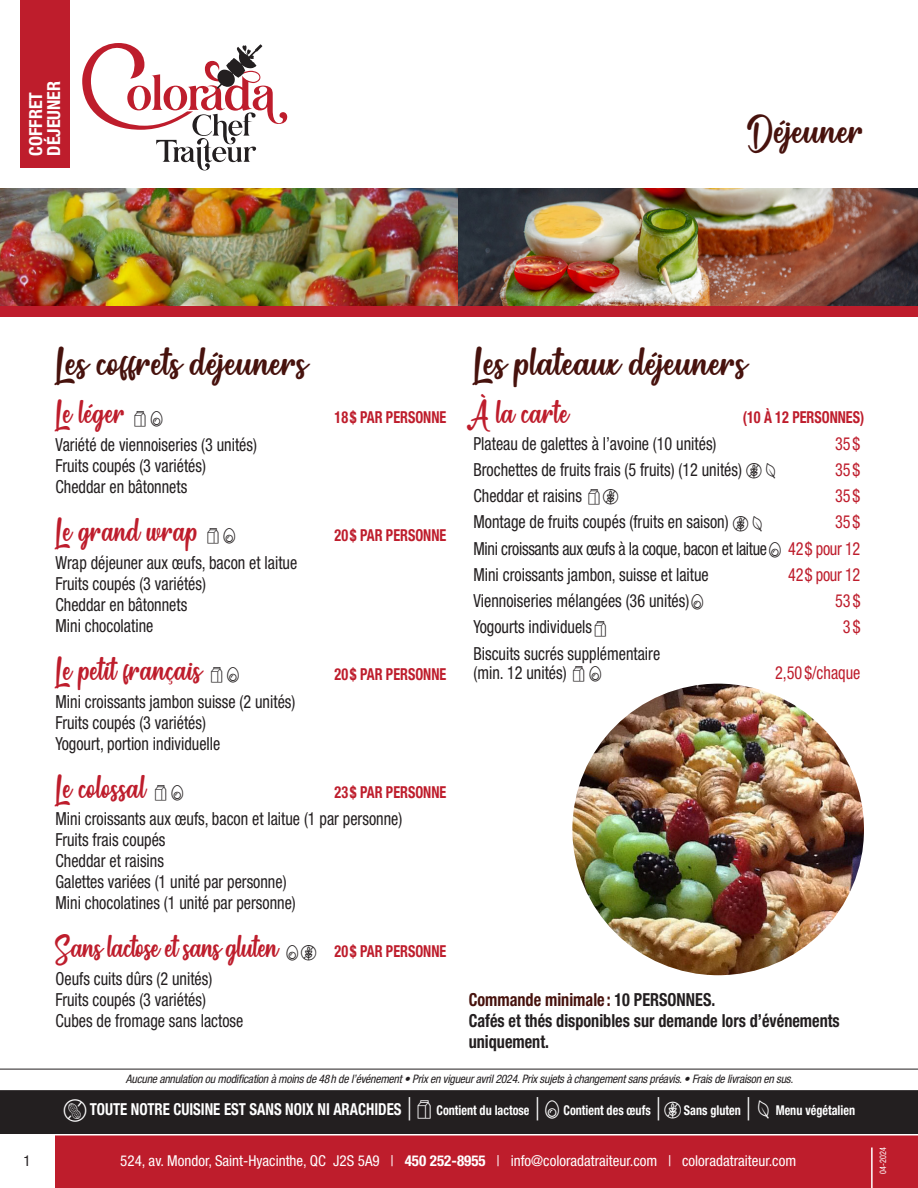
<style>
.page{position:relative;width:918px;height:1188px;background:#fff}
.page>*{position:absolute;margin:0;border:0;box-sizing:border-box;transform-origin:0 0}
.t1{font:45px "Gather";color:#47120d}
.t2{font:37.5px "Gather";color:#be1d2c;scale:.9 1}
.t3{font:36px "Gather";letter-spacing:-.02em;color:#be1d2c;scale:.9 1}
.t4{font:condensed 31.5px "Helvetica Neue LT Std";color:#fff;scale:.6 1}
.t5{font:condensed 18px/19.5px "Helvetica Neue LT Std";color:#231f20;scale:.9 1}
.t6{font:700 condensed 18px/21px "Helvetica Neue LT Std";color:#231f20;scale:.9 1}
.t7{font:condensed 18px "Helvetica Neue LT Std";letter-spacing:-.02em;color:#231f20;scale:.9 1}
.t8{font:condensed 18px "Helvetica Neue LT Std";color:#be1d2c;scale:.9 1}
.t9{font:700 condensed 18px "Helvetica Neue LT Std";color:#47120d;scale:.9 1}
.t10{font:700 condensed 18px/18px "Helvetica Neue LT Std";color:#fff}
.t11{font:700 condensed 16.5px "Helvetica Neue LT Std";color:#be1d2c;scale:.86 1}
.t12{font:700 condensed 16.5px "Helvetica Neue LT Std";color:#fff;scale:.9 1}
.t13{font:condensed 15px "Helvetica Neue LT Std";color:#fff}
.t14{font:condensed 15px "Helvetica Neue LT Std";color:#231f20}
.t15{font:700 condensed 13.5px "Helvetica Neue LT Std";color:#fff;scale:.9 1}
.t16{font:italic condensed 11.7px "Helvetica Neue LT Std";letter-spacing:-.02em;color:#231f20}
.t17{font:condensed 9px "Helvetica Neue LT Std";color:#fff;scale:.9 1}
.s1{color:#be1d2c}
.s2{color:#231f20}
.s3{font-weight:700}
</style>
<div class="page">
<div style="left:55px;top:1136px;width:863px;height:52px;background:#be1d2c"></div>
<hr style="left:871px;top:1147px;width:2px;height:41px;background:#fff">
<hr style="left:0;top:1069px;width:918px;height:1px;background:#231f20">
<div style="left:20px;top:0;width:49px;height:168px;background:#be1d2c"></div>
<svg style="left:82px;top:43px;width:205px;height:127px"></svg>
<img style="left:0;top:188px;width:918px;height:118px">
<div style="left:0;top:306px;width:918px;height:10px;background:#be1d2c"></div>
<img style="left:572px;top:684px;width:292px;height:291px;border-radius:146px">
<div style="left:0;top:1090px;width:918px;height:46px;background:#231f20"></div>
<p class="t10" style="left:26px;top:156px;width:76px;rotate:-90deg">COFFRET<br>DÉJEUNER</p>
<p class="t1" style="left:748px;top:114px;width:118px">Déjeuner</p>
<p class="t1" style="left:56px;top:347px;width:253px">Les coffrets déjeuners</p>
<p class="t2" style="left:56px;top:399px;width:79px">Le léger</p>
<p class="t11" style="left:335px;top:407px;width:132px">18 $ PAR PERSONNE</p>
<p class="t5" style="left:56px;top:435px;width:225px">Variété de viennoiseries (3 unités)</p>
<p class="t5" style="left:56px;top:456px;width:169px">Fruits coupés (3 variétés)</p>
<p class="t5" style="left:56px;top:477px;width:148px">Cheddar en bâtonnets</p>
<p class="t2" style="left:56px;top:517px;width:160px">Le grand wrap</p>
<p class="t11" style="left:335px;top:525px;width:132px">20 $ PAR PERSONNE</p>
<p class="t5" style="left:56px;top:553px;width:270px">Wrap déjeuner aux œufs, bacon et laitue</p>
<p class="t5" style="left:56px;top:574px;width:169px">Fruits coupés (3 variétés)</p>
<p class="t5" style="left:56px;top:595px;width:148px">Cheddar en bâtonnets</p>
<p class="t5" style="left:56px;top:616px;width:110px">Mini chocolatine</p>
<p class="t2" style="left:56px;top:656px;width:164px">Le petit français</p>
<p class="t11" style="left:335px;top:664px;width:132px">20 $ PAR PERSONNE</p>
<p class="t5" style="left:56px;top:691px;width:268px">Mini croissants jambon suisse (2 unités)</p>
<p class="t5" style="left:56px;top:712px;width:169px">Fruits coupés (3 variétés)</p>
<p class="t5" style="left:56px;top:733px;width:185px">Yogourt, portion individuelle</p>
<p class="t2" style="left:56px;top:774px;width:102px">Le colossal</p>
<p class="t11" style="left:335px;top:782px;width:132px">23 $ PAR PERSONNE</p>
<p class="t5" style="left:56px;top:809px;width:387px">Mini croissants aux œufs, bacon et laitue (1 par personne)</p>
<p class="t5" style="left:56px;top:830px;width:124px">Fruits frais coupés</p>
<p class="t5" style="left:56px;top:851px;width:122px">Cheddar et raisins</p>
<p class="t5" style="left:56px;top:872px;width:258px">Galettes variées (1 unité par personne)</p>
<p class="t5" style="left:56px;top:893px;width:269px">Mini chocolatines (1 unité par personne)</p>
<p class="t3" style="left:56px;top:934px;width:249px">Sans lactose et sans gluten</p>
<p class="t11" style="left:335px;top:941px;width:132px">20 $ PAR PERSONNE</p>
<p class="t5" style="left:56px;top:969px;width:176px">Oeufs cuits dûrs (2 unités)</p>
<p class="t5" style="left:56px;top:990px;width:169px">Fruits coupés (3 variétés)</p>
<p class="t5" style="left:56px;top:1011px;width:210px">Cubes de fromage sans lactose</p>
<p class="t1" style="left:473px;top:347px;width:274px">Les plateaux déjeuners</p>
<p class="t2" style="left:473px;top:399px;width:107px">À la carte</p>
<p class="t11" style="left:743px;top:407px;width:143px">(10 À 12 PERSONNES)</p>
<p class="t5" style="left:473px;top:433px;width:272px">Plateau de galettes à l’avoine (10 unités)</p>
<p class="t8" style="left:835px;top:433px;width:30px">35$</p>
<p class="t5" style="left:473px;top:460px;width:300px">Brochettes de fruits frais (5 fruits) (12 unités)</p>
<p class="t8" style="left:835px;top:459px;width:30px">35$</p>
<p class="t5" style="left:473px;top:486px;width:122px">Cheddar et raisins</p>
<p class="t8" style="left:835px;top:485px;width:30px">35$</p>
<p class="t5" style="left:473px;top:512px;width:285px">Montage de fruits coupés (fruits en saison)</p>
<p class="t8" style="left:835px;top:511px;width:30px">35$</p>
<p class="t7" style="left:473px;top:538px;width:432px">Mini croissants aux œufs à la coque, bacon et laitue <span class="s1">42$ pour 12</span></p>
<p class="t5" style="left:473px;top:565px;width:263px">Mini croissants jambon, suisse et laitue</p>
<p class="t8" style="left:788px;top:564px;width:82px">42$ pour 12</p>
<p class="t5" style="left:473px;top:591px;width:241px">Viennoiseries mélangées (36 unités)</p>
<p class="t8" style="left:835px;top:590px;width:30px">53$</p>
<p class="t5" style="left:473px;top:617px;width:133px">Yogourts individuels</p>
<p class="t8" style="left:843px;top:616px;width:21px">3$</p>
<p class="t5" style="left:473px;top:643px;width:209px">Biscuits sucrés supplémentaire (min. 12 unités)</p>
<p class="t8" style="left:775px;top:662px;width:96px">2,50 $/chaque</p>
<p class="t9" style="left:469px;top:989px;width:275px">Commande minimale : <span class="s2">10 PERSONNES.</span></p>
<p class="t6" style="left:469px;top:1010px;width:414px">Cafés et thés disponibles sur demande lors d’événements uniquement.</p>
<p class="t16" style="left:126px;top:1072px;width:669px">Aucune annulation ou modification à moins de 48h de l’événement • Prix en vigueur avril 2024. Prix sujets à changement sans préavis. • Frais de livraison en sus.</p>
<p class="t12" style="left:90px;top:1099px;width:348px">TOUTE NOTRE CUISINE EST SANS NOIX NI ARACHIDES</p>
<h3 class="t4" style="left:407px;top:1090px;width:8px">|</h3>
<p class="t15" style="left:436px;top:1102px;width:105px">Contient du lactose</p>
<h3 class="t4" style="left:535px;top:1090px;width:8px">|</h3>
<p class="t15" style="left:563px;top:1102px;width:98px">Contient des œufs</p>
<h3 class="t4" style="left:657px;top:1090px;width:8px">|</h3>
<p class="t15" style="left:684px;top:1102px;width:65px">Sans gluten</p>
<h3 class="t4" style="left:747px;top:1090px;width:8px">|</h3>
<p class="t15" style="left:776px;top:1102px;width:90px">Menu végétalien</p>
<p class="t14" style="left:23px;top:1152px;width:9px">1</p>
<p class="t17" style="left:878px;top:1174px;width:31px;rotate:-90deg">04-2024</p>
<p class="t13" style="left:120px;top:1152px;width:677px">524, av. Mondor, Saint-Hyacinthe, QC J2S 5A9 | <span class="s3">450 252-8955</span> | info@coloradatraiteur.com | coloradatraiteur.com</p>
</div>
